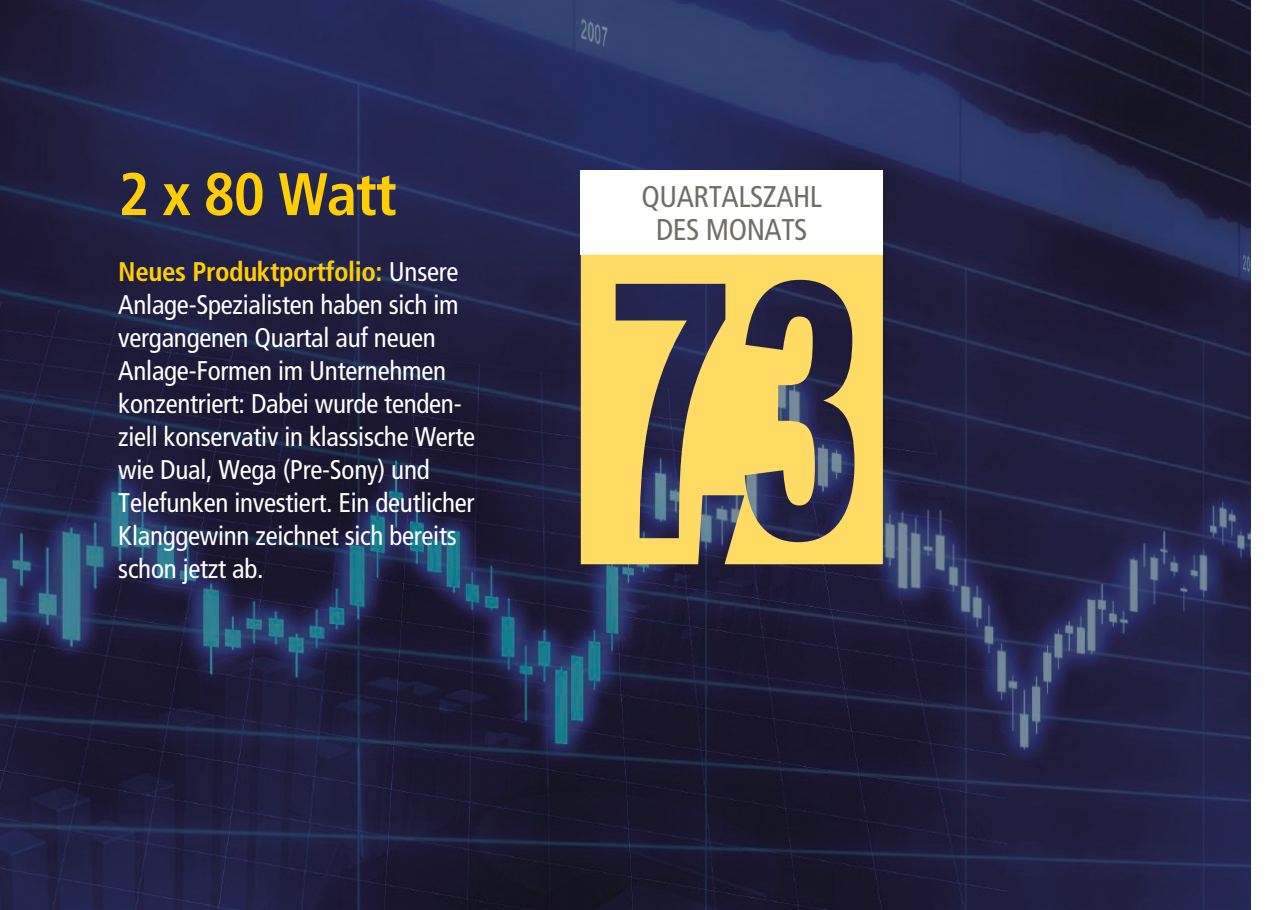
<style>
.page{position:relative;width:1268px;height:910px;background:#fff}
.page>*{position:absolute;margin:0;border:0;box-sizing:border-box;transform-origin:0 0}
.t1{font:700 condensed 60px "Frutiger";letter-spacing:-.02em;color:#ffcd04}
.t2{font:condensed 30px/33px "Frutiger";letter-spacing:-.015em;color:#706f65;text-align:center}
.t3{font:condensed 27px/33px "Frutiger";letter-spacing:-.01em;color:#fff}
.s1{font-weight:700;color:#ffcd04}
</style>
<div class="page">
<img style="left:0;top:0;width:1250px;height:910px">
<div style="left:580px;top:170px;width:302px;height:84px;background:#fff"></div>
<svg style="left:580px;top:255px;width:302px;height:309px;background:#b8a15e"></svg>
<h1 class="t1" style="left:118px;top:159px;width:280px">2 x 80 Watt</h1>
<p class="t3" style="left:118px;top:255px;width:358px"><span class="s1">Neues Produktportfolio:</span> Unsere<br>Anlage-Spezialisten haben sich im vergangenen Quartal auf neuen<br>Anlage-Formen im Unternehmen konzentriert: Dabei wurde tenden&shy;ziell konservativ in klassische Werte wie Dual, Wega (Pre-Sony) und<br>Telefunken investiert. Ein deutlicher<br>Klanggewinn zeichnet sich bereits schon jetzt ab.</p>
<p class="t2" style="left:641px;top:180px;width:182px">QUARTALSZAHL<br>DES MONATS</p>
</div>
